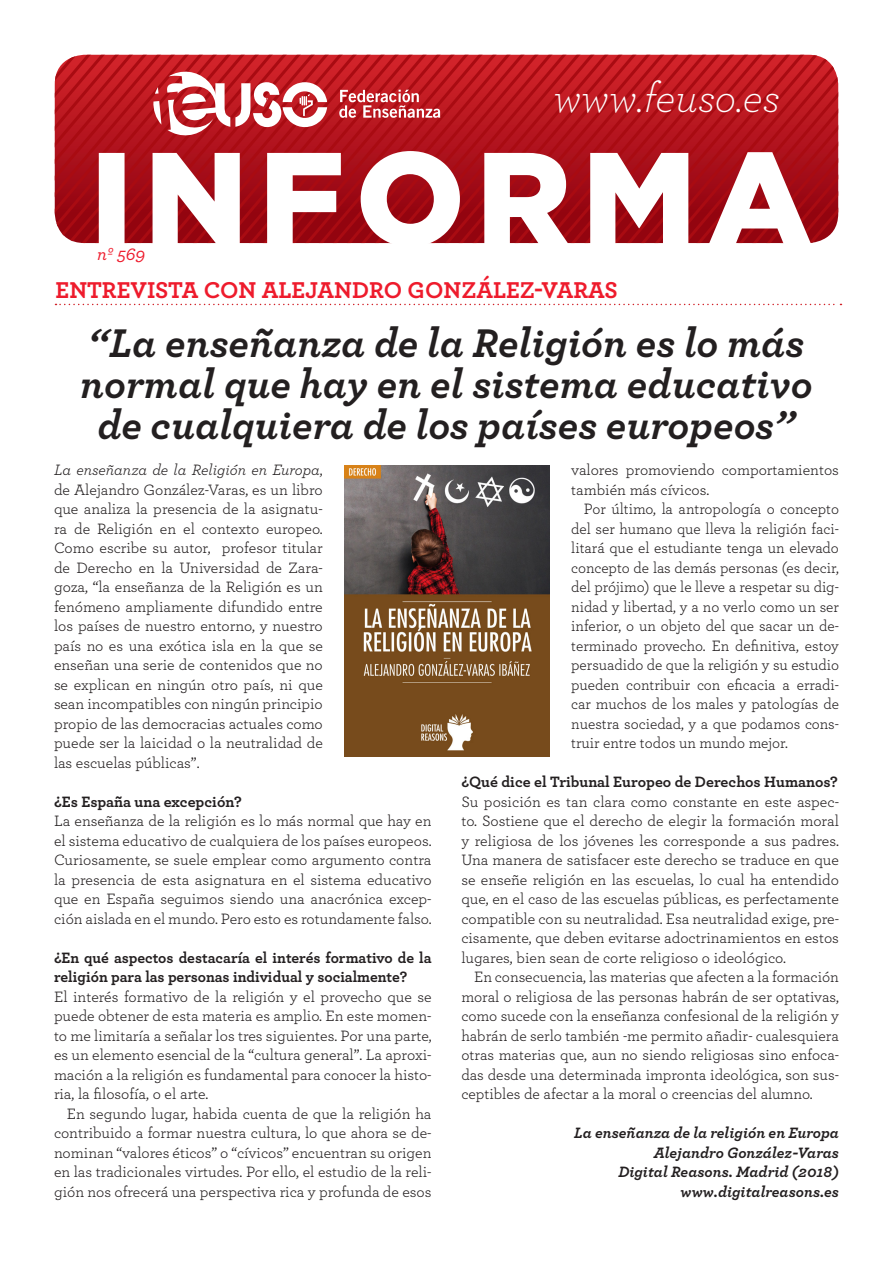
<style>
.page{position:relative;width:893px;height:1263px;background:#fff}
.page>*{position:absolute;margin:0;border:0;box-sizing:border-box;transform-origin:0 0}
.t1{font:italic 300 43.2px "Archer Pro";color:#fff}
.t2{font:italic 700 42px/40.7px "Archer Pro";color:#231f20}
.t3{font:700 24px "Archer Pro";color:#ee1b2c}
.t4{font:italic 500 18.15px "Archer Pro";color:#ee1b2c}
.t5{font:15.75px/19.5px "Archer Pro";color:#231f20;text-align:justify}
.t6{font:700 15.75px/19.5px "Archer Pro";color:#231f20}
.t7{font:italic 700 15.75px "Archer Pro";color:#231f20}
.s1{font-style:italic}
</style>
<div class="page">
<svg style="left:56px;top:304px;width:785px;height:1px"></svg>
<svg style="left:124px;top:243px;width:660px;height:1px"></svg>
<svg style="left:55px;top:55px;width:783px;height:188px"></svg>
<img style="left:344px;top:466px;width:206px;height:291px">
<p class="t4" style="left:97px;top:241px;width:49px">nº 569</p>
<p class="t1" style="left:554px;top:68px;width:228px">www.feuso.es</p>
<p class="t3" style="left:56px;top:271px;width:564px">ENTREVISTA CON ALEJANDRO GONZÁLEZ-VARAS</p>
<p class="t2" style="left:80px;top:320px;width:734px">“La enseñanza de la Religión es lo más normal que hay en el sistema educativo</p>
<p class="t2" style="left:98px;top:401px;width:699px">de cualquiera de los países europeos”</p>
<p class="t5" style="left:54px;top:459px;width:270px"><span class="s1">La enseñanza de la Religión en Europa</span>, de Alejandro González-Varas, es un libro que analiza la presencia de la asignatu&shy;ra de Religión en el contexto europeo.<br>Como escribe su autor, profesor titular de Derecho en la Universidad de Zara&shy;goza, “la enseñanza de la Religión es un fenómeno ampliamente difundido entre los países de nuestro entorno, y nuestro país no es una exótica isla en la que se enseñan una serie de contenidos que no se explican en ningún otro país, ni que sean incompatibles con ningún principio propio de las democracias actuales como puede ser la laicidad o la neutralidad de las escuelas públicas”.</p>
<p class="t6" style="left:54px;top:791px;width:189px">¿Es España una excepción?</p>
<p class="t5" style="left:54px;top:810px;width:379px">La enseñanza de la religión es lo más normal que hay en el sistema educativo de cualquiera de los países europeos.<br>Curiosamente, se suele emplear como argumento contra la presencia de esta asignatura en el sistema educativo que en España seguimos siendo una anacrónica excep&shy;ción aislada en el mundo. Pero esto es rotundamente falso.</p>
<p class="t6" style="left:54px;top:947px;width:379px">¿En qué aspectos destacaría el interés formativo de la religión para las personas individual y socialmente?</p>
<p class="t5" style="left:54px;top:986px;width:379px">El interés formativo de la religión y el provecho que se puede obtener de esta materia es amplio. En este momen&shy;to me limitaría a señalar los tres siguientes. Por una parte, es un elemento esencial de la “cultura general”. La aproxi&shy;mación a la religión es fundamental para conocer la histo&shy;ria, la filosofía, o el arte.</p>
<p class="t5" style="left:54px;top:1103px;width:379px;text-indent:13px">En segundo lugar, habida cuenta de que la religión ha contribuido a formar nuestra cultura, lo que ahora se de&shy;nominan “valores éticos” o “cívicos” encuentran su origen en las tradicionales virtudes. Por ello, el estudio de la reli&shy;gión nos ofrecerá una perspectiva rica y profunda de esos</p>
<p class="t5" style="left:571px;top:459px;width:269px">valores promoviendo comportamientos también más cívicos.</p>
<p class="t5" style="left:571px;top:498px;width:269px;text-indent:13px">Por último, la antropología o concepto del ser humano que lleva la religión faci&shy;litará que el estudiante tenga un elevado concepto de las demás personas (es decir, del prójimo) que le lleve a respetar su dig&shy;nidad y libertad, y a no verlo como un ser inferior, o un objeto del que sacar un de&shy;terminado provecho. En definitiva, estoy persuadido de que la religión y su estudio pueden contribuir con eficacia a erradi&shy;car muchos de los males y patologías de nuestra sociedad, y a que podamos cons&shy;truir entre todos un mundo mejor.</p>
<p class="t6" style="left:461px;top:771px;width:378px">¿Qué dice el Tribunal Europeo de Derechos Humanos?</p>
<p class="t5" style="left:461px;top:791px;width:379px">Su posición es tan clara como constante en este aspec&shy;to. Sostiene que el derecho de elegir la formación moral y religiosa de los jóvenes les corresponde a sus padres.<br>Una manera de satisfacer este derecho se traduce en que se enseñe religión en las escuelas, lo cual ha entendido que, en el caso de las escuelas públicas, es perfectamente compatible con su neutralidad. Esa neutralidad exige, pre&shy;cisamente, que deben evitarse adoctrinamientos en estos lugares, bien sean de corte religioso o ideológico.</p>
<p class="t5" style="left:461px;top:966px;width:379px;text-indent:13px">En consecuencia, las materias que afecten a la formación moral o religiosa de las personas habrán de ser optativas, como sucede con la enseñanza confesional de la religión y habrán de serlo también -me permito añadir- cualesquiera otras materias que, aun no siendo religiosas sino enfoca&shy;das desde una determinada impronta ideológica, son sus&shy;ceptibles de afectar a la moral o creencias del alumno.</p>
<p class="t7" style="left:574px;top:1120px;width:266px">La enseñanza de la religión en Europa</p>
<p class="t7" style="left:654px;top:1140px;width:187px">Alejandro González-Varas</p>
<p class="t7" style="left:618px;top:1159px;width:222px">Digital Reasons. Madrid (2018)</p>
<p class="t7" style="left:681px;top:1179px;width:160px">www.digitalreasons.es</p>
</div>
